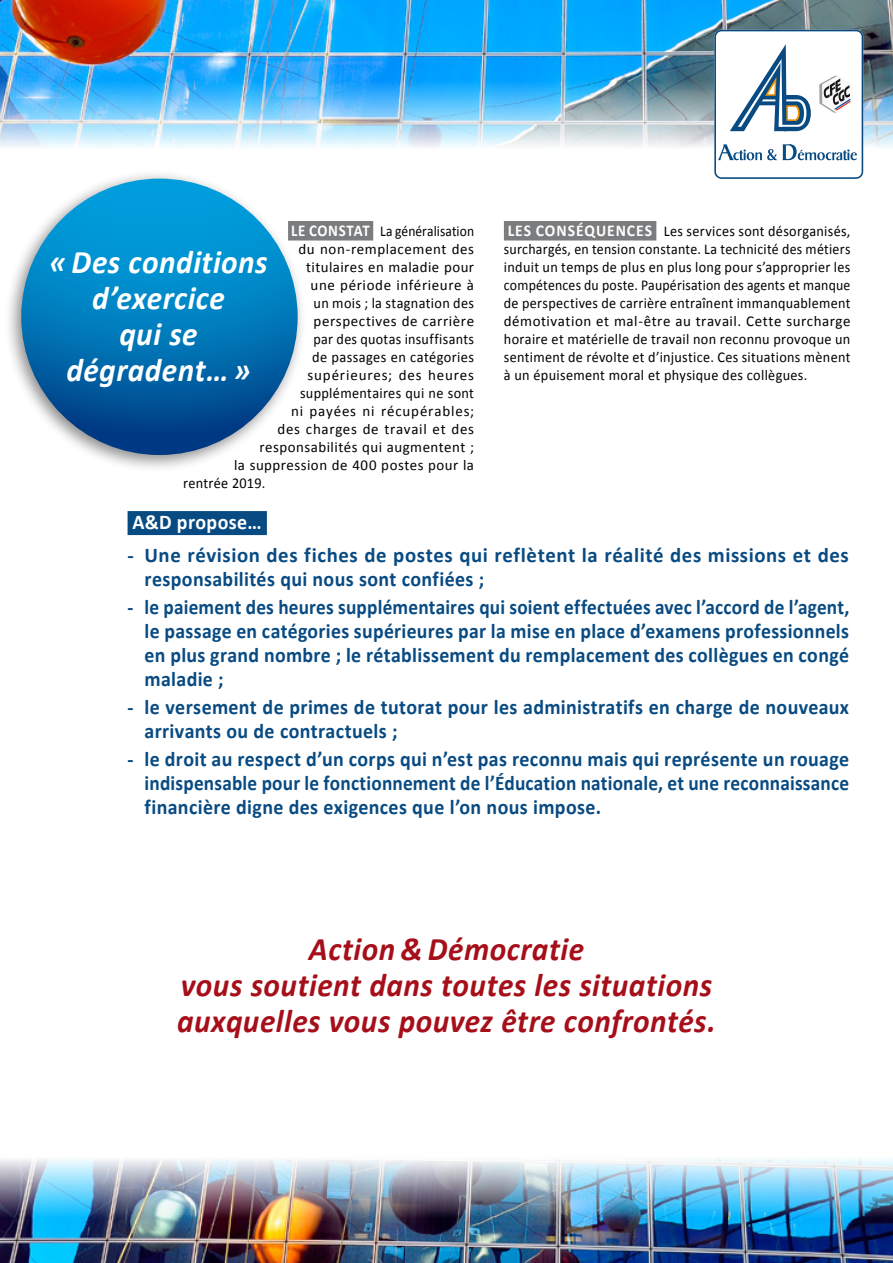
<style>
.page{position:relative;width:893px;height:1263px;background:#fff}
.page>*{position:absolute;margin:0;border:0;box-sizing:border-box;transform-origin:0 0}
.t1{font:italic 700 33px/36px "Calibri";letter-spacing:.015em;color:#a60f1a;text-align:center;scale:.95 1}
.t2{font:italic 700 33px/36px "Calibri";letter-spacing:.015em;color:#fff;text-align:center;scale:.95 1}
.t3{font:700 21px/24px "Calibri";letter-spacing:.02em;color:#084a82;scale:.95 1}
.t4{font:700 21px/24px "Calibri";letter-spacing:.02em;color:#084a82;text-align:justify;scale:.92 1}
.t5{font:700 21px/24px "Calibri";letter-spacing:.02em;color:#084a82}
.t6{font:700 21px "Calibri";letter-spacing:.02em;color:#fff;scale:.95 1}
.t7{font:15px/18px "Calibri";letter-spacing:.03em;color:#000;text-align:justify;scale:.95 1}
.t8{font:15px "Calibri";letter-spacing:.03em;color:#000}
.t9{font:15px "Calibri";letter-spacing:.055em;color:#000}
.t10{font:15px "Calibri";letter-spacing:.005em;color:#000;scale:.9 1}
.t11{font:15px "Calibri";letter-spacing:.03em;color:#000;scale:.94 1}
.t12{font:15px "Calibri";letter-spacing:.03em;color:#000;scale:.96 1}
.s1{font-weight:700;font-size:16.5px;color:#fff}
</style>
<div class="page">
<img style="left:0;top:0;width:893px;height:149px">
<img style="left:0;top:1159px;width:893px;height:104px">
<svg style="left:714px;top:30px;width:149px;height:149px"></svg>
<div style="left:288px;top:221px;width:85px;height:20px;background:#7b7c7e"></div>
<div style="left:504px;top:221px;width:152px;height:20px;background:#7b7c7e"></div>
<div style="left:128px;top:511px;width:139px;height:24px;background:#084a82"></div>
<div style="left:3px;top:169px;width:304px;height:304px;background:#000;opacity:.45"></div>
<div style="left:21px;top:179px;width:277px;height:276px;background:linear-gradient(to bottom,#00aeeb,#013e84);border-radius:138px"></div>
<p class="t10" style="left:291px;top:222px;width:205px"><span class="s1">LE CONSTAT</span> La généralisation</p>
<p class="t8" style="left:299px;top:240px;width:177px">du non-remplacement des</p>
<p class="t8" style="left:306px;top:258px;width:170px">titulaires en maladie pour</p>
<p class="t8" style="left:311px;top:276px;width:165px">une période inférieure à</p>
<p class="t7" style="left:314px;top:293px;width:170px">un mois ; la stagnation des</p>
<p class="t8" style="left:314px;top:312px;width:162px">perspectives de carrière</p>
<p class="t11" style="left:314px;top:330px;width:172px">par des quotas insuffisants</p>
<p class="t12" style="left:312px;top:348px;width:170px">de passages en catégories</p>
<p class="t9" style="left:308px;top:366px;width:168px">supérieures; des heures</p>
<p class="t7" style="left:300px;top:383px;width:185px">supplémentaires qui ne sont</p>
<p class="t9" style="left:291px;top:402px;width:184px">ni payées ni récupérables;</p>
<p class="t8" style="left:278px;top:420px;width:198px">des charges de travail et des</p>
<p class="t8" style="left:260px;top:438px;width:216px">responsabilités qui augmentent ;</p>
<p class="t8" style="left:234px;top:456px;width:241px">la suppression de 400 postes pour la</p>
<p class="t7" style="left:183px;top:473px;width:88px">rentrée 2019.</p>
<h1 class="t2" style="left:49px;top:243px;width:231px">« Des conditions d’exercice<br>qui se dégradent… »</h1>
<p class="t7" style="left:504px;top:221px;width:366px"><span class="s1">LES CONSÉQUENCES</span> Les services sont désorganisés, surchargés, en tension constante. La technicité des métiers induit un temps de plus en plus long pour s’approprier les compétences du poste. Paupérisation des agents et manque de perspectives de carrière entraînent immanquablement démotivation et mal-être au travail. Cette surcharge horaire et matérielle de travail non reconnu provoque un sentiment de révolte et d’injustice. Ces situations mènent à un épuisement moral et physique des collègues.</p>
<h2 class="t6" style="left:132px;top:509px;width:137px">A&amp;D propose…</h2>
<h2 class="t5" style="left:145px;top:542px;width:706px;text-indent:-17px">- Une révision des fiches de postes qui reflètent la réalité des missions et des responsabilités qui nous sont confiées ;</h2>
<p class="t4" style="left:145px;top:594px;width:767px;text-indent:-17px">- le paiement des heures supplémentaires qui soient effectuées avec l’accord de l’agent, le passage en catégories supérieures par la mise en place d’examens professionnels en plus grand nombre ; le rétablissement du remplacement des collègues en congé maladie ;</p>
<h2 class="t3" style="left:145px;top:694px;width:743px;text-indent:-17px">- le versement de primes de tutorat pour les administratifs en charge de nouveaux arrivants ou de contractuels ;</h2>
<h2 class="t3" style="left:145px;top:746px;width:743px;text-align:justify;text-indent:-17px">- le droit au respect d’un corps qui n’est pas reconnu mais qui représente un rouage indispensable pour le fonctionnement de l’Éducation nationale, et une reconnaissance financière digne des exigences que l’on nous impose.</h2>
<h1 class="t1" style="left:177px;top:929px;width:568px">Action &amp; Démocratie<br>vous soutient dans toutes les situations auxquelles vous pouvez être confrontés.</h1>
</div>
